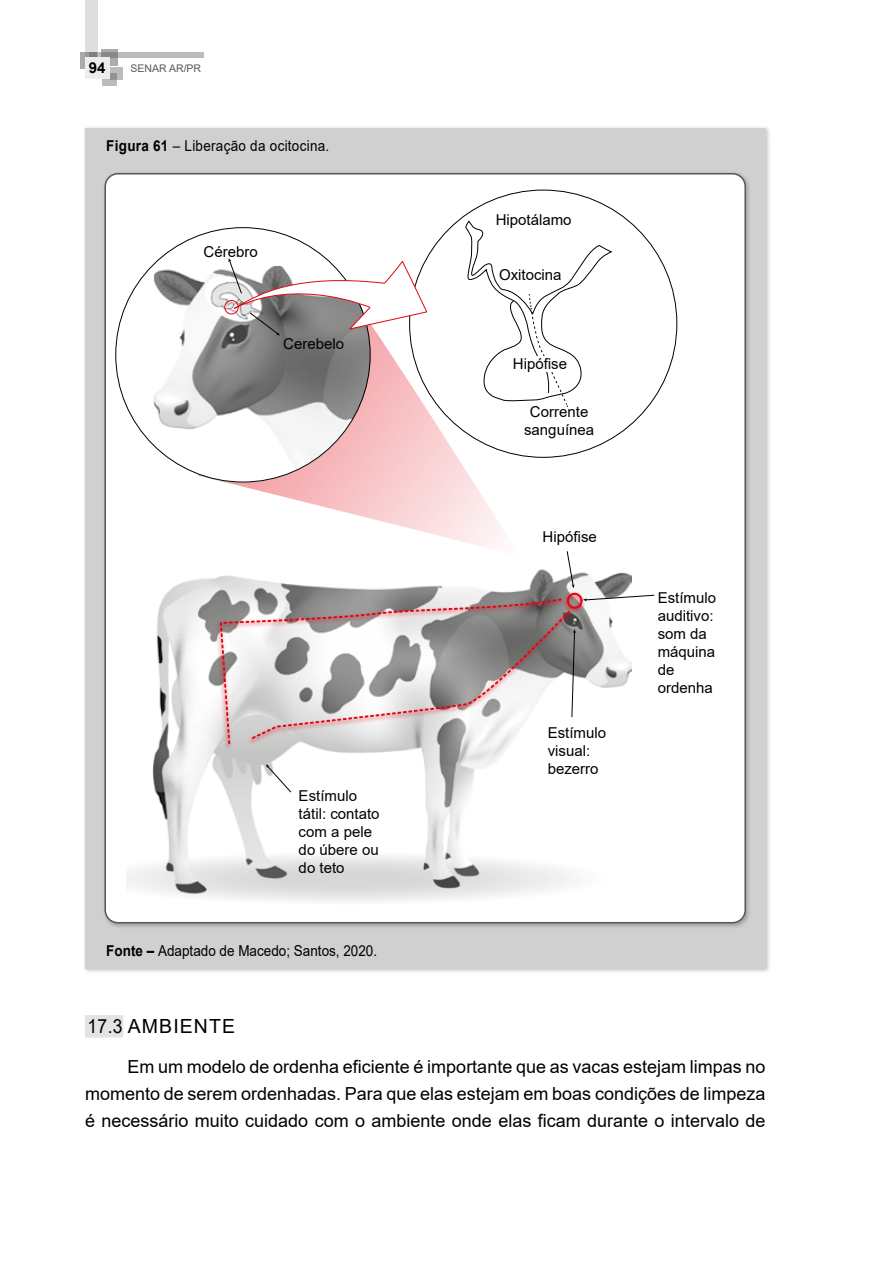
<style>
.page{position:relative;width:893px;height:1263px;background:#fff}
.page>*{position:absolute;margin:0;border:0;box-sizing:border-box;transform-origin:0 0}
.t1{font:19.5px "Arial";letter-spacing:.055em;color:#000;scale:.9 1}
.t2{font:18px/27px "Arial";color:#000;text-align:justify}
.t3{font:15px/18px "Arial";color:#000}
.t4{font:15px "Arial";color:#000;scale:.9 1}
.t5{font:15px "Arial";letter-spacing:.02em;color:#000;scale:.9 1}
.t6{font:700 15px "Arial";color:#000}
.t7{font:10.5px "Arial";color:#575756}
.s1{font-weight:700}
</style>
<div class="page">
<svg style="left:102px;top:73px;width:15px;height:12px"></svg>
<svg style="left:111px;top:67px;width:12px;height:12px"></svg>
<div style="left:80px;top:52px;width:17px;height:16px;background:#ababaa"></div>
<svg style="left:101px;top:50px;width:17px;height:16px"></svg>
<svg style="left:97px;top:52px;width:107px;height:6px"></svg>
<svg style="left:85px;top:0;width:12px;height:58px"></svg>
<div style="left:85px;top:58px;width:24px;height:21px;background:#ededed"></div>
<div style="left:85px;top:1015px;width:38px;height:22px;background:#e3e3e3"></div>
<div style="left:82px;top:126px;width:689px;height:848px;background:#000;opacity:.25"></div>
<div style="left:85px;top:128px;width:680px;height:840px;background:#d0d0d0"></div>
<div style="left:102px;top:171px;width:649px;height:757px;background:#000;opacity:.25"></div>
<div style="left:105px;top:174px;width:640px;height:749px;background:#fff;border-radius:13px"></div>
<img style="left:127px;top:575px;width:444px;height:326px">
<img style="left:154px;top:269px;width:74px;height:213px">
<svg style="left:220px;top:598px;width:342px;height:167px"></svg>
<svg style="left:266px;top:764px;width:26px;height:29px"></svg>
<div style="left:224px;top:300px;width:15px;height:14px;border:1px solid #e30613;border-radius:50%"></div>
<svg style="left:228px;top:221px;width:427px;height:518px"></svg>
<p class="t6" style="left:89px;top:57px;width:18px">94</p>
<p class="t7" style="left:131px;top:61px;width:72px">SENAR AR/PR</p>
<p class="t5" style="left:106px;top:136px;width:249px"><span class="s1">Figura 61</span> – Liberação da ocitocina.</p>
<p class="t3" style="left:204px;top:243px;width:56px">Cérebro</p>
<p class="t3" style="left:283px;top:335px;width:62px">Cerebelo</p>
<p class="t3" style="left:299px;top:787px;width:82px">Estímulo tátil: contato com a pele do úbere ou do teto</p>
<p class="t4" style="left:106px;top:940px;width:302px"><span class="s1">Fonte –</span> Adaptado de Macedo; Santos, 2020.</p>
<p class="t3" style="left:496px;top:211px;width:77px">Hipotálamo</p>
<p class="t3" style="left:499px;top:265px;width:64px">Oxitocina</p>
<p class="t3" style="left:513px;top:355px;width:56px">Hipófise</p>
<p class="t3" style="left:524px;top:402px;width:72px;text-align:center">Corrente sanguínea</p>
<p class="t3" style="left:543px;top:528px;width:56px">Hipófise</p>
<p class="t3" style="left:548px;top:724px;width:60px">Estímulo visual: bezerro</p>
<p class="t3" style="left:658px;top:589px;width:60px">Estímulo auditivo: som da máquina de ordenha</p>
<p class="t1" style="left:88px;top:1013px;width:165px">17.3 AMBIENTE</p>
<p class="t2" style="left:85px;top:1053px;width:682px;text-indent:43px">Em um modelo de ordenha eficiente é importante que as vacas estejam limpas no momento de serem ordenhadas. Para que elas estejam em boas condições de limpeza é necessário muito cuidado com o ambiente onde elas ficam durante o intervalo de</p>
</div>
